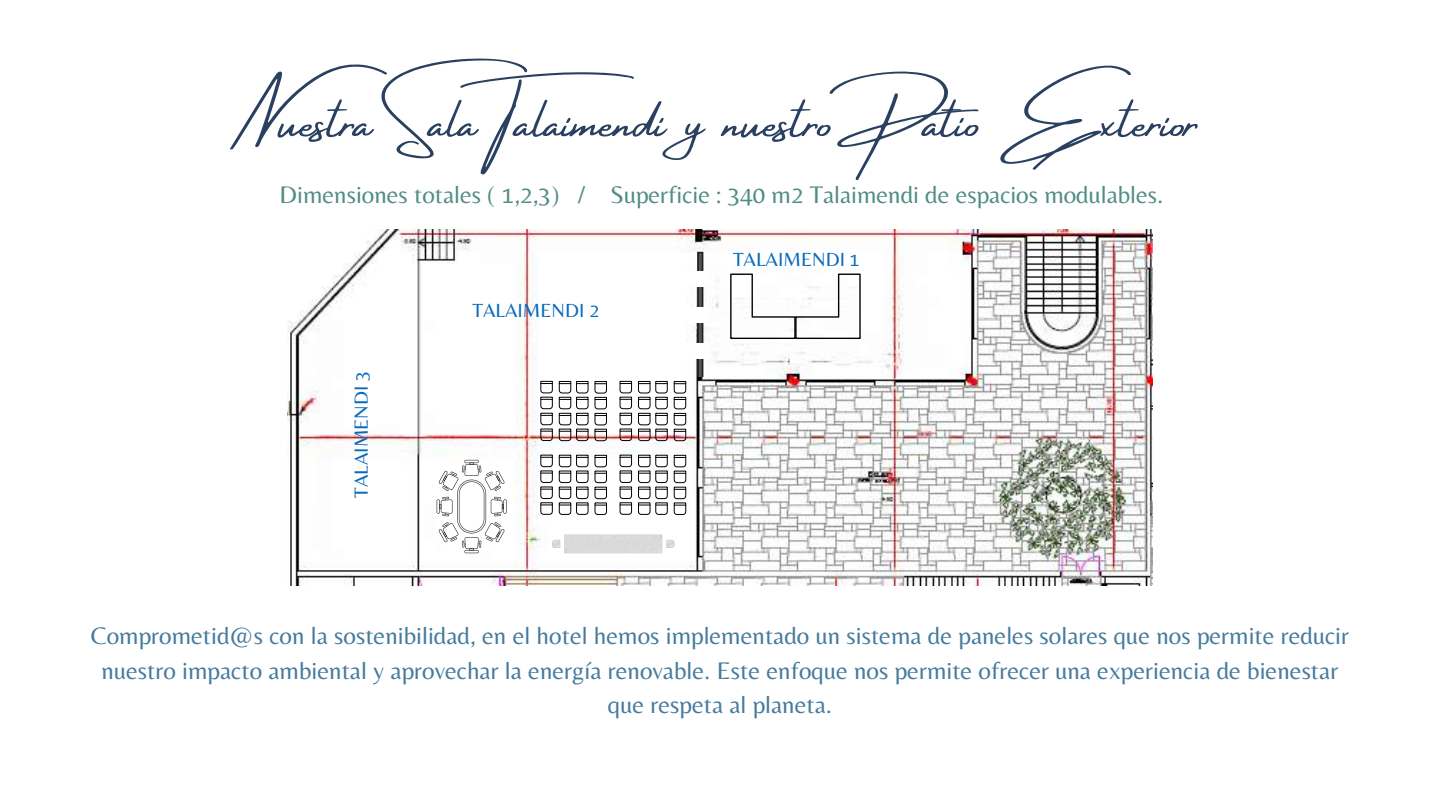
<style>
.page{position:relative;width:1440px;height:810px;background:#fff}
.page>*{position:absolute;margin:0;border:0;box-sizing:border-box;transform-origin:0 0}
.t1{font:53px "Amsterdam Four";color:#294060}
.t2{font:25px/34.5px "Belleza";color:#457b9d;text-align:center}
.t3{font:25px "Belleza";color:#518d85}
.t4{font:19.8px "Belleza";color:#096abc}
</style>
<div class="page">
<img style="left:287px;top:230px;width:866px;height:355px">
<svg style="left:540px;top:454px;width:67px;height:61px"></svg>
<svg style="left:620px;top:454px;width:66px;height:61px"></svg>
<svg style="left:552px;top:535px;width:123px;height:18px;background:#dddfdf"></svg>
<svg style="left:437px;top:460px;width:70px;height:93px"></svg>
<svg style="left:697px;top:230px;width:164px;height:147px"></svg>
<div style="left:685px;top:343px;width:25px;height:15px;background:#fff"></div>
<div style="left:685px;top:307px;width:25px;height:15px;background:#fff"></div>
<div style="left:685px;top:271px;width:25px;height:16px;background:#fff"></div>
<svg style="left:540px;top:380px;width:67px;height:61px"></svg>
<svg style="left:620px;top:380px;width:66px;height:61px"></svg>
<h1 class="t1" style="left:242px;top:93px;width:958px">Nuestra Sala Talaimendi y nuestro Patio Exterior</h1>
<p class="t3" style="left:280px;top:179px;width:885px">Dimensiones totales ( 1,2,3) / Superficie : 340 m2 Talaimendi de espacios modulables.</p>
<p class="t4" style="left:350px;top:498px;width:128px;rotate:-90deg">TALAIMENDI 3</p>
<p class="t4" style="left:472px;top:299px;width:128px">TALAIMENDI 2</p>
<p class="t4" style="left:733px;top:248px;width:128px">TALAIMENDI 1</p>
<p class="t2" style="left:91px;top:618px;width:1260px">Comprometid@s con la sostenibilidad, en el hotel hemos implementado un sistema de paneles solares que nos permite reducir nuestro impacto ambiental y aprovechar la energía renovable. Este enfoque nos permite ofrecer una experiencia de bienestar que respeta al planeta.</p>
</div>
